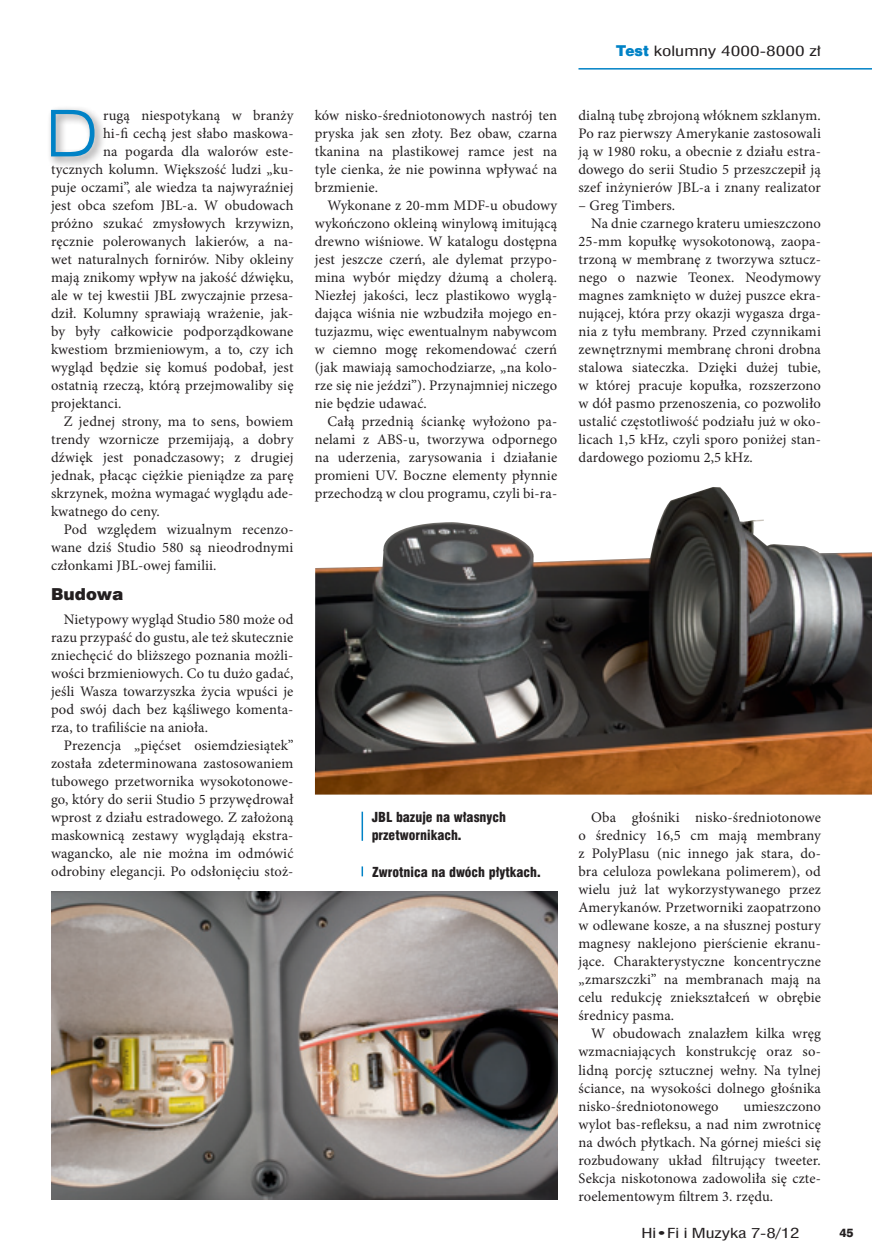
<style>
.page{position:relative;width:872px;height:1255px;background:#fff}
.page>*{position:absolute;margin:0;border:0;box-sizing:border-box;transform-origin:0 0}
.t1{font:16.5px "Swis 721 Blk EU";color:#231f20}
.t2{font:14.55px/18px "Minion Pro";letter-spacing:.01em;color:#231f20;text-align:justify}
.t3{font:13.8px "Swis 721 Cn EU";color:#231f20;scale:1.4 1}
.t4{font:13.5px/18px "Swis 721 Blk Cn EU";color:#231f20}
.t5{font:13.5px "Swis 721 Cn EU";letter-spacing:-.005em;color:#231f20;scale:1.4 1}
.t6{font:12px "Swis 721 Hv EU";color:#231f20}
.s1{font-family:"Swis 721 Blk 2 EU";color:#0082c6}
</style>
<div class="page">
<hr style="left:578px;top:68px;width:294px;height:2px;background:#0082c6">
<img style="left:315px;top:487px;width:557px;height:307px">
<img style="left:51px;top:891px;width:506px;height:308px">
<hr style="left:361px;top:811px;width:2px;height:29px;background:#0082c6">
<svg style="left:361px;top:866px;width:2px;height:10px"></svg>
<div style="left:46px;top:105px;width:60px;height:63px;background:#231f20;opacity:.5"></div>
<svg style="left:51px;top:110px;width:44px;height:46px"></svg>
<p class="t3" style="left:616px;top:41px;width:148px"><span class="s1">Test</span> kolumny 4000-8000 zł</p>
<p class="t2" style="left:103px;top:106px;width:192px">rugą niespotykaną w branży</p>
<p class="t2" style="left:103px;top:124px;width:192px">hi-fi cechą jest słabo maskowa-</p>
<p class="t2" style="left:103px;top:142px;width:192px">na pogarda dla walorów este-</p>
<p class="t2" style="left:51px;top:160px;width:244px">tycznych kolumn. Większość ludzi „ku-</p>
<p class="t2" style="left:51px;top:178px;width:244px">puje oczami”, ale wiedza ta najwyraźniej</p>
<p class="t2" style="left:51px;top:196px;width:244px">jest obca szefom JBL-a. W obudowach</p>
<p class="t2" style="left:51px;top:214px;width:244px">próżno szukać zmysłowych krzywizn,</p>
<p class="t2" style="left:51px;top:232px;width:244px">ręcznie polerowanych lakierów, a na-</p>
<p class="t2" style="left:51px;top:250px;width:244px">wet naturalnych fornirów. Niby okleiny</p>
<p class="t2" style="left:51px;top:268px;width:244px">mają znikomy wpływ na jakość dźwięku,</p>
<p class="t2" style="left:51px;top:286px;width:244px">ale w tej kwestii JBL zwyczajnie przesa-</p>
<p class="t2" style="left:51px;top:304px;width:244px">dził. Kolumny sprawiają wrażenie, jak-</p>
<p class="t2" style="left:51px;top:322px;width:244px">by były całkowicie podporządkowane</p>
<p class="t2" style="left:51px;top:340px;width:244px">kwestiom brzmieniowym, a to, czy ich</p>
<p class="t2" style="left:51px;top:358px;width:244px">wygląd będzie się komuś podobał, jest</p>
<p class="t2" style="left:51px;top:376px;width:244px">ostatnią rzeczą, którą przejmowaliby się</p>
<p class="t2" style="left:51px;top:394px;width:72px">projektanci.</p>
<p class="t2" style="left:64px;top:412px;width:231px">Z jednej strony, ma to sens, bowiem</p>
<p class="t2" style="left:51px;top:430px;width:244px">trendy wzornicze przemijają, a dobry</p>
<p class="t2" style="left:51px;top:448px;width:244px">dźwięk jest ponadczasowy; z drugiej</p>
<p class="t2" style="left:51px;top:466px;width:244px">jednak, płacąc ciężkie pieniądze za parę</p>
<p class="t2" style="left:51px;top:484px;width:244px">skrzynek, można wymagać wyglądu ade-</p>
<p class="t2" style="left:51px;top:502px;width:110px">kwatnego do ceny.</p>
<p class="t2" style="left:64px;top:520px;width:231px">Pod względem wizualnym recenzo-</p>
<p class="t2" style="left:51px;top:538px;width:244px">wane dziś Studio 580 są nieodrodnymi</p>
<p class="t2" style="left:51px;top:556px;width:167px">członkami JBL-owej familii.</p>
<p class="t1" style="left:51px;top:584px;width:74px">Budowa</p>
<p class="t2" style="left:51px;top:610px;width:244px;text-indent:13px">Nietypowy wygląd Studio 580 może od razu przypaść do gustu, ale też skutecznie zniechęcić do bliższego poznania możli&shy;wości brzmieniowych. Co tu dużo gadać, jeśli Wasza towarzyszka życia wpuści je pod swój dach bez kąśliwego komenta&shy;rza, to trafiliście na anioła.</p>
<p class="t2" style="left:51px;top:736px;width:244px;text-indent:13px">Prezencja „pięćset osiemdziesiątek” została zdeterminowana zastosowaniem tubowego przetwornika wysokotonowe&shy;go, który do serii Studio 5 przywędrował wprost z działu estradowego. Z założoną maskownicą zestawy wyglądają ekstra&shy;wagancko, ale nie można im odmówić odrobiny elegancji. Po odsłonięciu stoż-</p>
<p class="t2" style="left:315px;top:106px;width:244px">ków nisko-średniotonowych nastrój ten pryska jak sen złoty. Bez obaw, czarna tkanina na plastikowej ramce jest na tyle cienka, że nie powinna wpływać na brzmienie.</p>
<p class="t2" style="left:315px;top:196px;width:244px;text-indent:13px">Wykonane z 20-mm MDF-u obudowy wykończono okleiną winylową imitującą drewno wiśniowe. W katalogu dostępna jest jeszcze czerń, ale dylemat przypo&shy;mina wybór między dżumą a cholerą.<br>Niezłej jakości, lecz plastikowo wyglą&shy;dająca wiśnia nie wzbudziła mojego en&shy;tuzjazmu, więc ewentualnym nabywcom w ciemno mogę rekomendować czerń (jak mawiają samochodziarze, „na kolo&shy;rze się nie jeździ”). Przynajmniej niczego nie będzie udawać.</p>
<p class="t2" style="left:315px;top:412px;width:244px;text-indent:13px">Całą przednią ściankę wyłożono pa&shy;nelami z ABS-u, tworzywa odpornego na uderzenia, zarysowania i działanie promieni UV. Boczne elementy płynnie przechodzą w clou programu, czyli bi-ra-</p>
<p class="t2" style="left:578px;top:106px;width:244px">dialną tubę zbrojoną włóknem szklanym.<br>Po raz pierwszy Amerykanie zastosowali ją w 1980 roku, a obecnie z działu estra&shy;dowego do serii Studio 5 przeszczepił ją szef inżynierów JBL-a i znany realizator</p>
<p class="t2" style="left:578px;top:196px;width:98px">– Greg Timbers.</p>
<p class="t2" style="left:591px;top:214px;width:231px">Na dnie czarnego krateru umieszczono</p>
<p class="t2" style="left:578px;top:232px;width:244px">25-mm kopułkę wysokotonową, zaopa-</p>
<p class="t2" style="left:578px;top:250px;width:244px">trzoną w membranę z tworzywa sztucz-</p>
<p class="t2" style="left:578px;top:268px;width:244px">nego o nazwie Teonex. Neodymowy</p>
<p class="t2" style="left:578px;top:286px;width:244px">magnes zamknięto w dużej puszce ekra-</p>
<p class="t2" style="left:578px;top:304px;width:244px">nującej, która przy okazji wygasza drga-</p>
<p class="t2" style="left:578px;top:322px;width:244px">nia z tyłu membrany. Przed czynnikami</p>
<p class="t2" style="left:578px;top:340px;width:244px">zewnętrznymi membranę chroni drobna</p>
<p class="t2" style="left:578px;top:358px;width:244px">stalowa siateczka. Dzięki dużej tubie,</p>
<p class="t2" style="left:578px;top:376px;width:244px">w której pracuje kopułka, rozszerzono</p>
<p class="t2" style="left:578px;top:394px;width:244px">w dół pasmo przenoszenia, co pozwoliło</p>
<p class="t2" style="left:578px;top:412px;width:244px">ustalić częstotliwość podziału już w oko-</p>
<p class="t2" style="left:578px;top:430px;width:244px">licach 1,5 kHz, czyli sporo poniżej stan-</p>
<p class="t2" style="left:578px;top:448px;width:176px">dardowego poziomu 2,5 kHz.</p>
<p class="t4" style="left:372px;top:809px;width:136px">JBL bazuje na własnych przetwornikach.</p>
<p class="t4" style="left:372px;top:863px;width:170px">Zwrotnica na dwóch płytkach.</p>
<p class="t2" style="left:578px;top:808px;width:244px;text-indent:13px">Oba głośniki nisko-średniotonowe o średnicy 16,5 cm mają membrany z PolyPlasu (nic innego jak stara, do&shy;bra celuloza powlekana polimerem), od wielu już lat wykorzystywanego przez Amerykanów. Przetworniki zaopatrzono w odlewane kosze, a na słusznej postury magnesy naklejono pierścienie ekranu&shy;jące. Charakterystyczne koncentryczne „zmarszczki” na membranach mają na celu redukcję zniekształceń w obrębie średnicy pasma.</p>
<p class="t2" style="left:578px;top:1024px;width:244px;text-indent:13px">W obudowach znalazłem kilka wręg wzmacniających konstrukcję oraz so&shy;lidną porcję sztucznej wełny. Na tylnej ściance, na wysokości dolnego głośnika nisko-średniotonowego</p>
<p class="t2" style="left:578px;top:1096px;width:244px;text-indent:165px">umieszczono wylot bas-refleksu, a nad nim zwrotnicę na dwóch płytkach. Na górnej mieści się rozbudowany układ filtrujący tweeter.<br>Sekcja niskotonowa zadowoliła się czte&shy;roelementowym filtrem 3. rzędu.</p>
<p class="t5" style="left:641px;top:1224px;width:114px">Hi•Fi i Muzyka 7-8/12</p>
<p class="t6" style="left:839px;top:1225px;width:16px">45</p>
</div>
